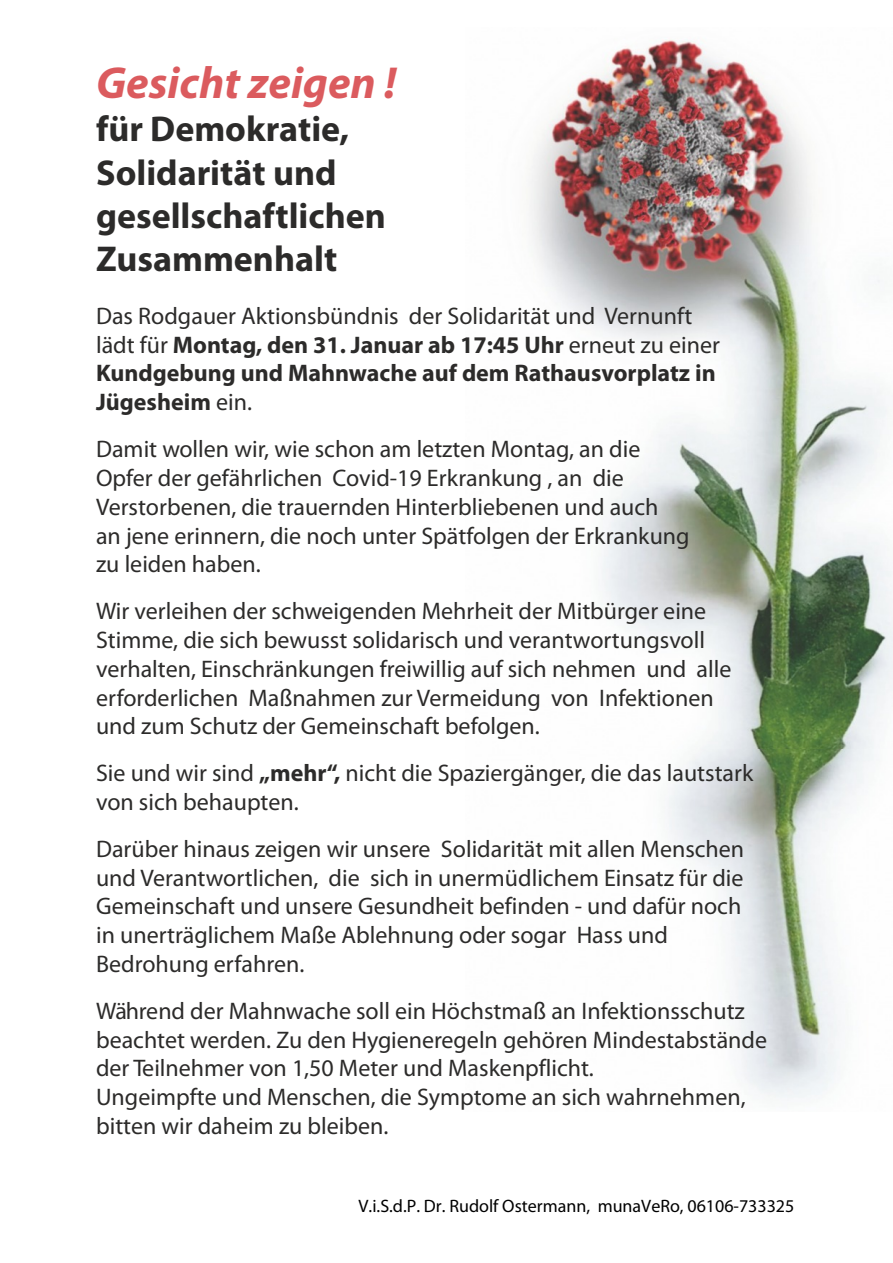
<style>
.page{position:relative;width:893px;height:1263px;background:#fff}
.page>*{position:absolute;margin:0;border:0;box-sizing:border-box;transform-origin:0 0}
.t1{font:italic 700 45px "Myriad Pro";color:#db5b5e}
.t2{font:700 36px/43.2px "Myriad Pro";color:#2c2b2a}
.t3{font:24px/28.8px "Myriad Pro";color:#2c2b2a}
.t4{font:700 24px/28.8px "Myriad Pro";color:#2c2b2a}
.t5{font:18px "Myriad Pro";color:#000}
.s1{font-weight:400}
.s2{font-weight:700}
</style>
<div class="page">
<img style="left:526px;top:40px;width:367px;height:1058px">
<h1 class="t1" style="left:96px;top:64px;width:302px">Gesicht zeigen !</h1>
<h2 class="t2" style="left:96px;top:111px;width:291px">für Demokratie,<br>Solidarität und gesellschaftlichen<br>Zusammenhalt</h2>
<p class="t4" style="left:96px;top:303px;width:625px"><span class="s1">Das Rodgauer Aktionsbündnis der Solidarität und Vernunft lädt für</span> Montag, den 31. Januar ab 17:45 Uhr <span class="s1">erneut zu einer </span>Kundgebung und Mahnwache auf dem Rathausvorplatz in Jügesheim <span class="s1">ein.</span></p>
<p class="t3" style="left:96px;top:437px;width:595px">Damit wollen wir, wie schon am letzten Montag, an die Opfer der gefährlichen Covid-19 Erkrankung , an die Verstorbenen, die trauernden Hinterbliebenen und auch<br>an jene erinnern, die noch unter Spätfolgen der Erkrankung zu leiden haben.</p>
<p class="t3" style="left:96px;top:599px;width:637px">Wir verleihen der schweigenden Mehrheit der Mitbürger eine Stimme, die sich bewusst solidarisch und verantwortungsvoll verhalten, Einschränkungen freiwillig auf sich nehmen und alle erforderlichen Maßnahmen zur Vermeidung von Infektionen und zum Schutz der Gemeinschaft befolgen.</p>
<p class="t3" style="left:96px;top:761px;width:659px">Sie und wir sind <span class="s2">„mehr“,</span> nicht die Spaziergänger, die das lautstark von sich behaupten.</p>
<p class="t3" style="left:96px;top:836px;width:650px">Darüber hinaus zeigen wir unsere Solidarität mit allen Menschen und Verantwortlichen, die sich in unermüdlichem Einsatz für die Gemeinschaft und unsere Gesundheit befinden - und dafür noch in unerträglichem Maße Ablehnung oder sogar Hass und Bedrohung erfahren.</p>
<p class="t3" style="left:96px;top:998px;width:673px">Während der Mahnwache soll ein Höchstmaß an Infektionsschutz beachtet werden. Zu den Hygieneregeln gehören Mindestabstände der Teilnehmer von 1,50 Meter und Maskenpflicht.<br>Ungeimpfte und Menschen, die Symptome an sich wahrnehmen, bitten wir daheim zu bleiben.</p>
<p class="t5" style="left:359px;top:1199px;width:437px">V.i.S.d.P. Dr. Rudolf Ostermann, munaVeRo, 06106-733325</p>
</div>
